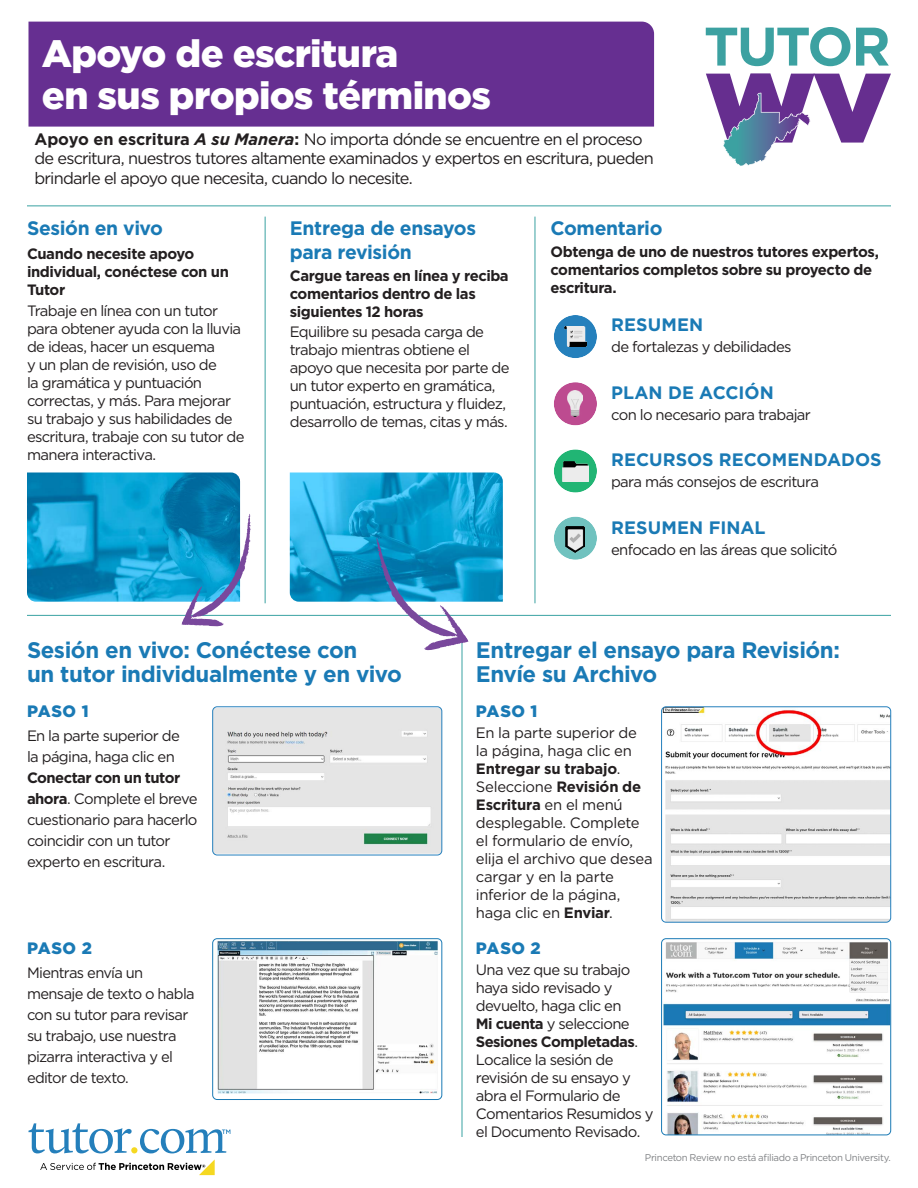
<style>
.page{position:relative;width:918px;height:1188px;background:#fff}
.page>*{position:absolute;margin:0;border:0;box-sizing:border-box;transform-origin:0 0}
.t1{font:900 38.1px "Gotham";letter-spacing:-.02em;color:#fff}
.t2{font:700 22.5px/24px "Gotham";letter-spacing:-.02em;color:#1a7ab5}
.t3{font:700 19.5px/24px "Gotham";letter-spacing:-.02em;color:#1a7ab5}
.t4{font:700 18px "Gotham";letter-spacing:.005em;color:#1a7ab5}
.t5{font:16.5px/19.5px "Gotham";letter-spacing:-.05em;color:#231f20}
.t6{font:900 16.5px "Gotham";letter-spacing:.03em;color:#1a7ab5}
.t7{font:15px/18px "Gotham";letter-spacing:-.045em;color:#231f20}
.t8{font:15px/18px "Gotham";letter-spacing:-.02em;color:#231f20}
.t9{font:700 15px/18px "Gotham";letter-spacing:-.03em;color:#231f20}
.t10{font:9.75px "Gotham";letter-spacing:-.04em;color:#808285}
.s1{font-weight:700}
.s2{font-weight:700;font-style:italic}
</style>
<div class="page">
<div style="left:28px;top:22px;width:626px;height:105px;background:#662f91"></div>
<img style="left:27px;top:472px;width:213px;height:130px">
<img style="left:290px;top:472px;width:213px;height:130px">
<img style="left:214px;top:940px;width:224px;height:154px">
<div style="left:212px;top:938px;width:230px;height:162px;border:1px solid #1a7ab5;border-radius:4px"></div>
<img style="left:662px;top:940px;width:229px;height:195px">
<div style="left:661px;top:938px;width:230px;height:197px;border:1px solid #1a7ab5;border-radius:4px"></div>
<hr style="left:27px;top:206px;width:864px;height:1px;background:#39a2a2">
<hr style="left:27px;top:615px;width:864px;height:1px;background:#39a2a2">
<div style="left:554px;top:315px;width:43px;height:43px;background:#2580bc;border-radius:50%"></div>
<img style="left:564px;top:327px;width:22px;height:20px">
<div style="left:554px;top:382px;width:43px;height:43px;background:#bd4b90;border-radius:50%"></div>
<img style="left:568px;top:391px;width:15px;height:25px">
<div style="left:554px;top:449px;width:43px;height:44px;background:#21b574;border-radius:50%"></div>
<img style="left:562px;top:461px;width:27px;height:20px">
<div style="left:554px;top:517px;width:43px;height:43px;background:#70c2bf;border-radius:50%"></div>
<img style="left:566px;top:526px;width:19px;height:26px">
<hr style="left:535px;top:217px;width:1px;height:386px;background:#39a2a2">
<hr style="left:265px;top:217px;width:1px;height:386px;background:#39a2a2">
<hr style="left:462px;top:640px;width:1px;height:497px;background:#39a2a2">
<svg style="left:28px;top:1123px;width:202px;height:30px"></svg>
<svg style="left:40px;top:1159px;width:175px;height:16px"></svg>
<svg style="left:706px;top:27px;width:183px;height:39px"></svg>
<svg style="left:706px;top:73px;width:185px;height:93px"></svg>
<svg style="left:181px;top:514px;width:71px;height:113px"></svg>
<svg style="left:376px;top:538px;width:93px;height:113px"></svg>
<img style="left:214px;top:708px;width:228px;height:146px">
<div style="left:212px;top:706px;width:230px;height:149px;border:1px solid #247fbc;border-radius:4px"></div>
<img style="left:662px;top:708px;width:229px;height:214px">
<div style="left:661px;top:706px;width:230px;height:216px;border:1px solid #247fbc;border-radius:4px"></div>
<p class="t1" style="left:42px;top:27px;width:358px">Apoyo de escritura</p>
<p class="t1" style="left:42px;top:69px;width:451px">en sus propios términos</p>
<p class="t5" style="left:34px;top:129px;width:621px"><span class="s1">Apoyo en escritura</span> <span class="s2">A su Manera</span><span class="s1">:</span> No importa dónde se encuentre en el proceso de escritura, nuestros tutores altamente examinados y expertos en escritura, pueden brindarle el apoyo que necesita, cuando lo necesite.</p>
<p class="t3" style="left:27px;top:216px;width:138px">Sesión en vivo</p>
<p class="t9" style="left:27px;top:244px;width:203px">Cuando necesite apoyo individual, conéctese con un<br>Tutor</p>
<p class="t7" style="left:27px;top:301px;width:219px">Trabaje en línea con un tutor para obtener ayuda con la lluvia de ideas, hacer un esquema<br>y un plan de revisión, uso de<br>la gramática y puntuación correctas, y más. Para mejorar su trabajo y sus habilidades de escritura, trabaje con su tutor de manera interactiva.</p>
<p class="t3" style="left:290px;top:216px;width:188px">Entrega de ensayos para revisión</p>
<p class="t9" style="left:290px;top:267px;width:220px">Cargue tareas en línea y reciba comentarios dentro de las siguientes 12 horas</p>
<p class="t7" style="left:290px;top:322px;width:221px">Equilibre su pesada carga de trabajo mientras obtiene el apoyo que necesita por parte de un tutor experto en gramática, puntuación, estructura y fluidez, desarrollo de temas, citas y más.</p>
<p class="t3" style="left:550px;top:216px;width:113px">Comentario</p>
<p class="t9" style="left:550px;top:243px;width:330px">Obtenga de uno de nuestros tutores expertos, comentarios completos sobre su proyecto de escritura.</p>
<p class="t4" style="left:611px;top:313px;width:94px">RESUMEN</p>
<p class="t7" style="left:611px;top:338px;width:182px">de fortalezas y debilidades</p>
<p class="t4" style="left:611px;top:381px;width:164px">PLAN DE ACCIÓN</p>
<p class="t7" style="left:611px;top:405px;width:201px">con lo necesario para trabajar</p>
<p class="t4" style="left:611px;top:448px;width:272px">RECURSOS RECOMENDADOS</p>
<p class="t7" style="left:611px;top:473px;width:209px">para más consejos de escritura</p>
<p class="t4" style="left:611px;top:516px;width:156px">RESUMEN FINAL</p>
<p class="t7" style="left:611px;top:540px;width:228px">enfocado en las áreas que solicitó</p>
<p class="t2" style="left:27px;top:638px;width:377px">Sesión en vivo: Conéctese con<br>un tutor individualmente y en vivo</p>
<p class="t2" style="left:476px;top:638px;width:366px">Entregar el ensayo para Revisión:<br>Envíe su Archivo</p>
<p class="t6" style="left:27px;top:700px;width:63px">PASO 1</p>
<p class="t7" style="left:27px;top:725px;width:172px;line-height:21px">En la parte superior de<br>la página, haga clic en<br><span class="s1">Conectar con un tutor ahora</span>. Complete el breve cuestionario para hacerlo coincidir con un tutor experto en escritura.</p>
<p class="t6" style="left:27px;top:937px;width:66px">PASO 2</p>
<p class="t7" style="left:27px;top:962px;width:169px;line-height:21px">Mientras envía un mensaje de texto o habla con su tutor para revisar su trabajo, use nuestra pizarra interactiva y el editor de texto.</p>
<p class="t6" style="left:476px;top:700px;width:63px">PASO 1</p>
<p class="t8" style="left:476px;top:723px;width:178px">En la parte superior de la página, haga clic en<br><span class="s1">Entregar su trabajo</span>.<br>Seleccione <span class="s1">Revisión de<br>Escritura</span> en el menú desplegable. Complete el formulario de envío, elija el archivo que desea cargar y en la parte inferior de la página, haga clic en <span class="s1">Enviar</span>.</p>
<p class="t6" style="left:476px;top:937px;width:66px">PASO 2</p>
<p class="t7" style="left:476px;top:960px;width:179px">Una vez que su trabajo haya sido revisado y devuelto, haga clic en<br><span class="s1">Mi cuenta</span> y seleccione<br><span class="s1">Sesiones Completadas</span>.<br>Localice la sesión de revisión de su ensayo y abra el Formulario de<br>Comentarios Resumidos y el Documento Revisado.</p>
<p class="t10" style="left:645px;top:1151px;width:248px">Princeton Review no está afiliado a Princeton University.</p>
</div>
